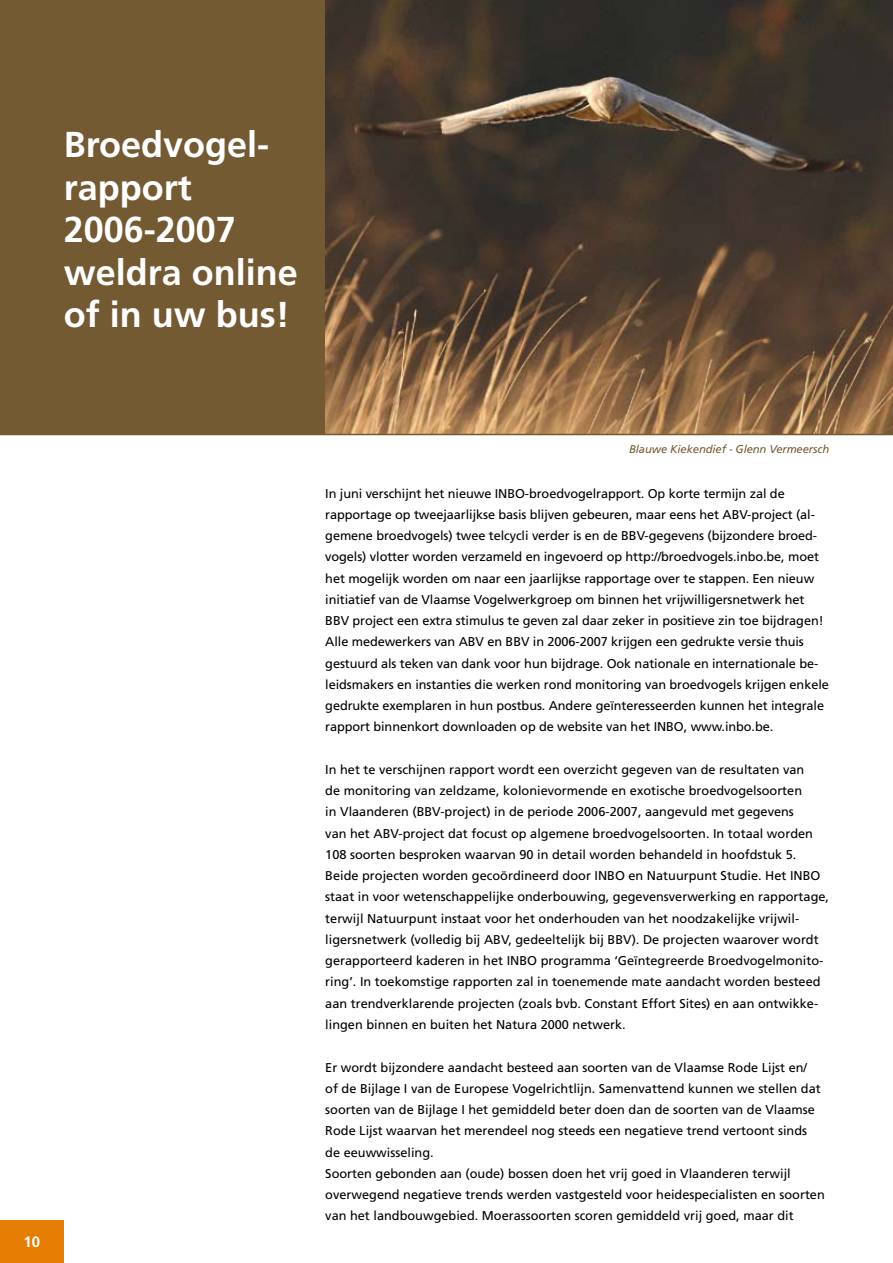
<style>
.page{position:relative;width:893px;height:1263px;background:#fff}
.page>*{position:absolute;margin:0;border:0;box-sizing:border-box;transform-origin:0 0}
.t1{font:700 36px/42.5px "Frutiger LT Std";color:#fff}
.t2{font:700 15px "Frutiger LT Std";color:#fff}
.t3{font:12.75px/21.3px "Frutiger LT Std";color:#000}
.t4{font:italic 11.25px "Frutiger LT Std";letter-spacing:-.01em;color:#745a32}
</style>
<div class="page">
<div style="left:0;top:0;width:580px;height:435px;background:#745a32"></div>
<img style="left:325px;top:0;width:568px;height:434px">
<hr style="left:0;top:434px;width:893px;height:1px;background:#745a32">
<div style="left:0;top:1220px;width:64px;height:43px;background:#e67e04"></div>
<h1 class="t1" style="left:64px;top:124px;width:236px">Broedvogel&shy;rapport<br>2006-2007 weldra online of in uw bus!</h1>
<p class="t2" style="left:24px;top:1233px;width:18px">10</p>
<p class="t4" style="left:629px;top:442px;width:202px">Blauwe Kiekendief - Glenn Vermeersch</p>
<p class="t3" style="left:325px;top:482px;width:505px">In juni verschijnt het nieuwe INBO-broedvogelrapport. Op korte termijn zal de rapportage op tweejaarlijkse basis blijven gebeuren, maar eens het ABV-project (al&shy;gemene broedvogels) twee telcycli verder is en de BBV-gegevens (bijzondere broed&shy;vogels) vlotter worden verzameld en ingevoerd op http://broedvogels.inbo.be, moet het mogelijk worden om naar een jaarlijkse rapportage over te stappen. Een nieuw initiatief van de Vlaamse Vogelwerkgroep om binnen het vrijwilligersnetwerk het BBV project een extra stimulus te geven zal daar zeker in positieve zin toe bijdragen!<br>Alle medewerkers van ABV en BBV in 2006-2007 krijgen een gedrukte versie thuis gestuurd als teken van dank voor hun bijdrage. Ook nationale en internationale be&shy;leidsmakers en instanties die werken rond monitoring van broedvogels krijgen enkele gedrukte exemplaren in hun postbus. Andere geïnteresseerden kunnen het integrale rapport binnenkort downloaden op de website van het INBO, www.inbo.be.</p>
<p class="t3" style="left:325px;top:759px;width:505px">In het te verschijnen rapport wordt een overzicht gegeven van de resultaten van<br>de monitoring van zeldzame, kolonievormende en exotische broedvogelsoorten<br>in Vlaanderen (BBV-project) in de periode 2006-2007, aangevuld met gegevens<br>van het ABV-project dat focust op algemene broedvogelsoorten. In totaal worden 108 soorten besproken waarvan 90 in detail worden behandeld in hoofdstuk 5.<br>Beide projecten worden gecoördineerd door INBO en Natuurpunt Studie. Het INBO staat in voor wetenschappelijke onderbouwing, gegevensverwerking en rapportage, terwijl Natuurpunt instaat voor het onderhouden van het noodzakelijke vrijwil&shy;ligersnetwerk (volledig bij ABV, gedeeltelijk bij BBV). De projecten waarover wordt gerapporteerd kaderen in het INBO programma ‘Geïntegreerde Broedvogelmonito&shy;ring’. In toekomstige rapporten zal in toenemende mate aandacht worden besteed aan trendverklarende projecten (zoals bvb. Constant Effort Sites) en aan ontwikke&shy;lingen binnen en buiten het Natura 2000 netwerk.</p>
<p class="t3" style="left:325px;top:1056px;width:501px">Er wordt bijzondere aandacht besteed aan soorten van de Vlaamse Rode Lijst en/<br>of de Bijlage I van de Europese Vogelrichtlijn. Samenvattend kunnen we stellen dat soorten van de Bijlage I het gemiddeld beter doen dan de soorten van de Vlaamse Rode Lijst waarvan het merendeel nog steeds een negatieve trend vertoont sinds de eeuwwisseling.<br>Soorten gebonden aan (oude) bossen doen het vrij goed in Vlaanderen terwijl overwegend negatieve trends werden vastgesteld voor heidespecialisten en soorten van het landbouwgebied. Moerassoorten scoren gemiddeld vrij goed, maar dit</p>
</div>
